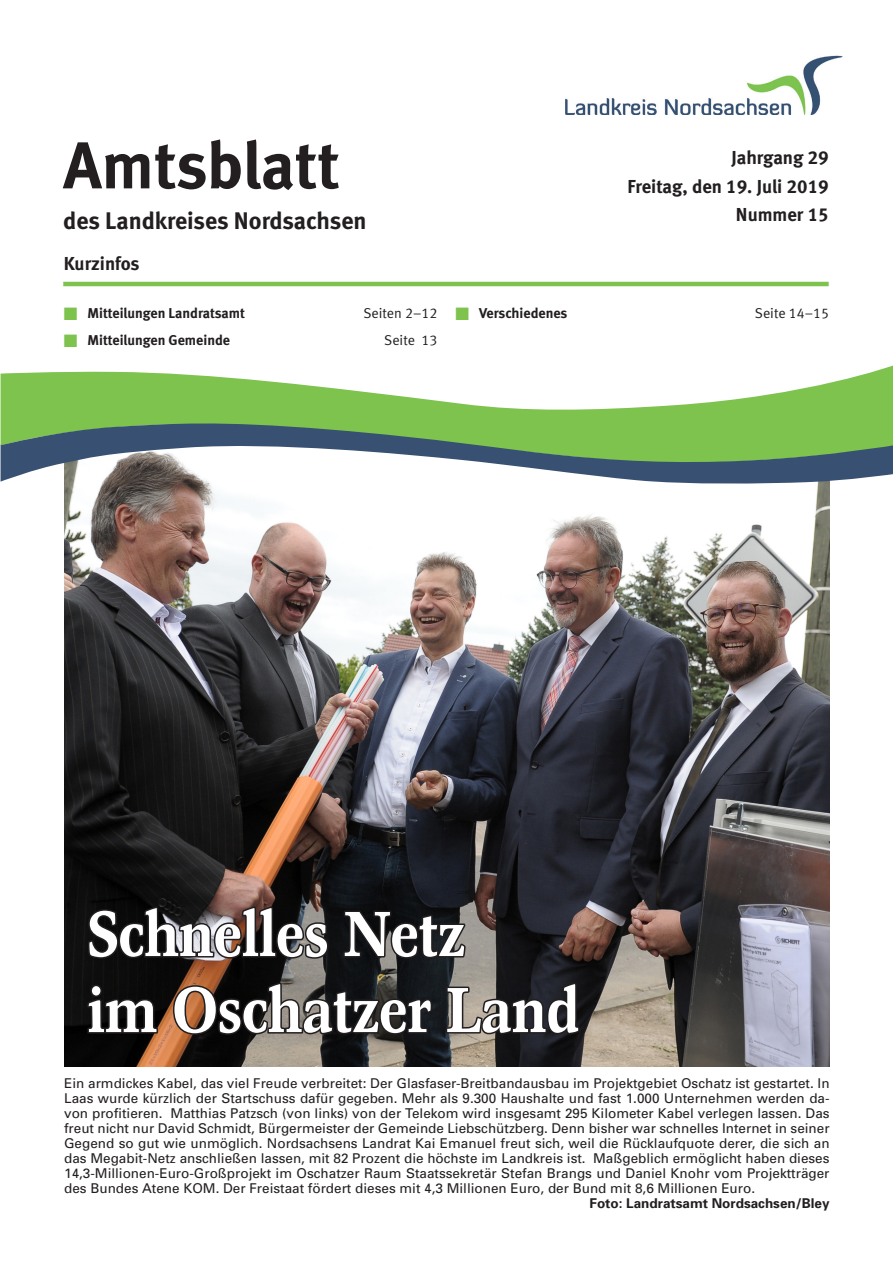
<style>
.page{position:relative;width:893px;height:1263px;background:#fff}
.page>*{position:absolute;margin:0;border:0;box-sizing:border-box;transform-origin:0 0}
.t1{font:700 66px/76.1px "Magna";color:#fff;scale:.91 1}
.t2{font:66px "Meta Bold LF";color:#231f20}
.t3{font:24px "Meta Bold LF";color:#231f20}
.t4{font:18.75px/28.5px "Meta Bold LF";color:#231f20;text-align:right}
.t5{font:14.25px "Meta Bold LF";color:#231f20}
.t6{font:14.25px "Meta Normal LF";color:#231f20}
.t7{font:13.5px/15px "Univers";color:#231f20;text-align:justify}
.t8{font:700 13.5px "Univers";color:#231f20}
.s1{color:#7dc34e}
</style>
<div class="page">
<img style="left:64px;top:485px;width:766px;height:581px">
<img style="left:565px;top:55px;width:280px;height:59px">
<svg style="left:1px;top:365px;width:892px;height:55px;fill:#7dc34e"></svg>
<svg style="left:1px;top:420px;width:892px;height:65px;background:#6e9c6c"></svg>
<hr style="left:63px;top:282px;width:766px;height:4px;background:#7dc34e">
<img style="left:85px;top:281px;width:497px;height:786px">
<h1 class="t2" style="left:63px;top:126px;width:278px">Amtsblatt</h1>
<h2 class="t3" style="left:63px;top:207px;width:305px">des Landkreises Nordsachsen</h2>
<h3 class="t4" style="left:64px;top:249px;width:77px">Kurzinfos</h3>
<p class="t5" style="left:64px;top:305px;width:183px"><span class="s1">■</span> Mitteilungen Landratsamt</p>
<p class="t6" style="left:363px;top:305px;width:76px">Seiten 2–12</p>
<p class="t5" style="left:64px;top:332px;width:168px"><span class="s1">■</span> Mitteilungen Gemeinde</p>
<p class="t6" style="left:384px;top:332px;width:55px">Seite 13</p>
<h3 class="t4" style="left:627px;top:143px;width:203px">Jahrgang 29<br>Freitag, den 19. Juli 2019<br>Nummer 15</h3>
<p class="t5" style="left:455px;top:305px;width:113px"><span class="s1">■</span> Verschiedenes</p>
<p class="t6" style="left:755px;top:305px;width:76px">Seite 14–15</p>
<h1 class="t1" style="left:88px;top:898px;width:542px">Schnelles Netz<br>im Oschatzer Land</h1>
<p class="t7" style="left:64px;top:1075px;width:767px">Ein armdickes Kabel, das viel Freude verbreitet: Der Glasfaser-Breitbandausbau im Projektgebiet Oschatz ist gestartet. In Laas wurde kürzlich der Startschuss dafür gegeben. Mehr als 9.300 Haushalte und fast 1.000 Unternehmen werden da&shy;von profitieren. Matthias Patzsch (von links) von der Telekom wird insgesamt 295 Kilometer Kabel verlegen lassen. Das freut nicht nur David Schmidt, Bürgermeister der Gemeinde Liebschützberg. Denn bisher war schnelles Internet in seiner Gegend so gut wie unmöglich. Nordsachsens Landrat Kai Emanuel freut sich, weil die Rücklaufquote derer, die sich an das Megabit-Netz anschließen lassen, mit 82 Prozent die höchste im Landkreis ist. Maßgeblich ermöglicht haben dieses 14,3-Millionen-Euro-Großprojekt im Oschatzer Raum Staatssekretär Stefan Brangs und Daniel Knohr vom Projektträger des Bundes Atene KOM. Der Freistaat fördert dieses mit 4,3 Millionen Euro, der Bund mit 8,6 Millionen Euro.</p>
<p class="t8" style="left:589px;top:1194px;width:242px">Foto: Landratsamt Nordsachsen/Bley</p>
</div>
